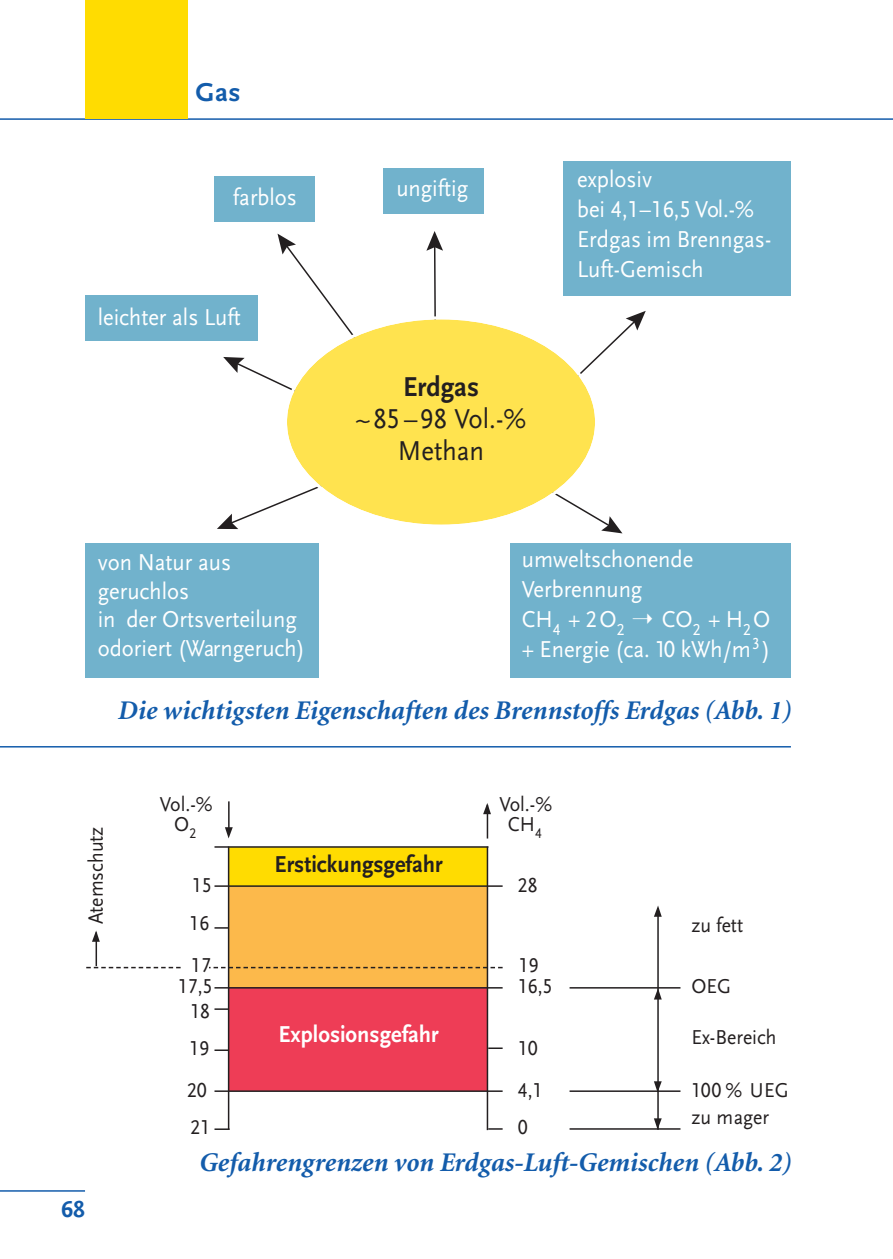
<style>
.page{position:relative;width:893px;height:1259px;background:#fff}
.page>*{position:absolute;margin:0;border:0;box-sizing:border-box;transform-origin:0 0}
.t1{font:28.5px/32.1px "Scala Sans";color:#231f20;text-align:center;scale:.94 1}
.t2{font:italic 700 27px "Minion";color:#135cab}
.t3{font:700 27px "Scala Sans";color:#135cab}
.t4{font:24px/30px "Scala Sans";color:#fff;scale:.94 1}
.t5{font:700 24px "Scala Sans";color:#231f20;scale:.94 1}
.t6{font:700 24px "Scala Sans";color:#fff;scale:.94 1}
.t7{font:700 24px "Scala Sans Caps";color:#135cab}
.t8{font:21px/19.8px "Scala Sans";color:#231f20;text-align:center;scale:.94 1}
.t9{font:21px/20.4px "Scala Sans Caps";color:#231f20;scale:.94 1}
.s1{font-weight:700}
.s2{font-family:"Scala Sans Caps"}
</style>
<div class="page">
<hr style="left:0;top:118px;width:893px;height:2px;background:#135cab">
<hr style="left:0;top:1190px;width:85px;height:1px;background:#135cab">
<div style="left:85px;top:0;width:102px;height:119px;background:#ffdc01"></div>
<hr style="left:0;top:746px;width:791px;height:1px;background:#135cab">
<svg style="left:277px;top:234px;width:77px;height:101px"></svg>
<svg style="left:223px;top:357px;width:75px;height:38px"></svg>
<svg style="left:217px;top:487px;width:102px;height:42px"></svg>
<hr style="left:434px;top:244px;width:2px;height:77px;background:#231f20">
<svg style="left:426px;top:231px;width:17px;height:20px"></svg>
<svg style="left:573px;top:311px;width:73px;height:74px"></svg>
<svg style="left:553px;top:484px;width:69px;height:49px"></svg>
<div style="left:85px;top:544px;width:234px;height:134px;background:#71b2cc"></div>
<div style="left:510px;top:544px;width:281px;height:134px;background:#71b2cc"></div>
<div style="left:384px;top:168px;width:100px;height:45px;background:#71b2cc"></div>
<div style="left:215px;top:177px;width:100px;height:45px;background:#71b2cc"></div>
<div style="left:85px;top:296px;width:173px;height:45px;background:#71b2cc"></div>
<div style="left:563px;top:162px;width:228px;height:134px;background:#71b2cc"></div>
<div style="left:287px;top:319px;width:308px;height:206px;background:#ffe34f;border-radius:50%"></div>
<div style="left:229px;top:847px;width:258px;height:39px;background:#ffdc01"></div>
<div style="left:229px;top:886px;width:258px;height:101px;background:#fcb94b"></div>
<div style="left:229px;top:987px;width:258px;height:104px;background:#ee3d56"></div>
<hr style="left:228px;top:846px;width:1px;height:283px;background:#231f20">
<hr style="left:214px;top:846px;width:274px;height:1px;background:#231f20">
<hr style="left:487px;top:846px;width:1px;height:284px;background:#231f20">
<hr style="left:214px;top:987px;width:289px;height:1px;background:#231f20">
<hr style="left:570px;top:987px;width:110px;height:1px;background:#231f20">
<hr style="left:570px;top:1128px;width:110px;height:1px;background:#231f20">
<hr style="left:570px;top:1090px;width:110px;height:2px;background:#231f20">
<hr style="left:214px;top:885px;width:289px;height:2px;background:#231f20">
<svg style="left:86px;top:967px;width:417px;height:1px"></svg>
<hr style="left:214px;top:1090px;width:289px;height:2px;background:#231f20">
<svg style="left:214px;top:1128px;width:16px;height:2px"></svg>
<svg style="left:214px;top:1049px;width:14px;height:2px"></svg>
<svg style="left:214px;top:1008px;width:14px;height:2px"></svg>
<svg style="left:214px;top:927px;width:14px;height:1px"></svg>
<svg style="left:488px;top:1047px;width:15px;height:2px"></svg>
<svg style="left:488px;top:1128px;width:15px;height:1px"></svg>
<hr style="left:657px;top:908px;width:2px;height:221px;background:#231f20">
<hr style="left:487px;top:805px;width:1px;height:33px;background:#231f20">
<hr style="left:228px;top:801px;width:2px;height:33px;background:#231f20">
<svg style="left:654px;top:905px;width:8px;height:11px"></svg>
<svg style="left:654px;top:988px;width:8px;height:11px"></svg>
<svg style="left:654px;top:1118px;width:8px;height:11px"></svg>
<svg style="left:654px;top:1081px;width:8px;height:11px"></svg>
<svg style="left:483px;top:803px;width:8px;height:11px"></svg>
<svg style="left:225px;top:827px;width:8px;height:11px"></svg>
<div style="left:183px;top:956px;width:25px;height:24px;background:#fff"></div>
<hr style="left:96px;top:932px;width:1px;height:34px;background:#231f20">
<svg style="left:92px;top:930px;width:8px;height:11px"></svg>
<p class="t3" style="left:196px;top:77px;width:47px">Gas</p>
<p class="t4" style="left:233px;top:183px;width:70px">farblos</p>
<p class="t4" style="left:98px;top:302px;width:154px">leichter als Luft</p>
<p class="t4" style="left:396px;top:174px;width:78px">ungiftig</p>
<p class="t1" style="left:356px;top:371px;width:183px"><span class="s1">Erdgas </span>~<span class="s2">85</span>–<span class="s2">98</span> Vol.-%<br>Methan</p>
<p class="t4" style="left:577px;top:165px;width:208px">explosiv<br>bei <span class="s2">4,1–16,5</span> Vol.-%<br>Erdgas im Brenngas-<br>Luft-Gemisch</p>
<p class="t4" style="left:98px;top:548px;width:222px;line-height:28.8px">von Natur aus geruchlos<br>in der Ortsverteilung odoriert (Warngeruch)</p>
<p class="t4" style="left:522px;top:545px;width:266px">umweltschonende<br>Verbrennung<br>CH<sub>4</sub> + <span class="s2">2</span>O<sub>2</sub> ➝ CO<sub>2</sub> + H<sub>2</sub>O + Energie (ca. <span class="s2">10</span> kWh/m<sup>3</sup> )</p>
<p class="t2" style="left:117px;top:696px;width:675px">Die wichtigsten Eigenschaften des Brennstoffs Erdgas (Abb. 1)</p>
<p class="t8" style="left:86px;top:924px;width:106px;rotate:-90deg">Atemschutz</p>
<p class="t7" style="left:61px;top:1195px;width:25px">68</p>
<p class="t8" style="left:160px;top:795px;width:58px">Vol.-%<br>O<sub>2</sub></p>
<p class="t8" style="left:499px;top:795px;width:58px">Vol.-%<br>CH<sub>4</sub></p>
<p class="t9" style="left:190px;top:866px;width:25px;line-height:38.7px">15<br>16</p>
<p class="t9" style="left:178px;top:955px;width:38px;text-align:center">17<br>17,5</p>
<p class="t9" style="left:190px;top:992px;width:23px;line-height:36.9px">18<br>19</p>
<p class="t9" style="left:187px;top:1072px;width:26px;line-height:36.9px">20<br>21</p>
<p class="t5" style="left:274px;top:851px;width:180px">Erstickungsgefahr</p>
<p class="t6" style="left:278px;top:1021px;width:172px">Explosionsgefahr</p>
<p class="t9" style="left:518px;top:875px;width:23px">28</p>
<p class="t9" style="left:518px;top:955px;width:38px">19<br>16,5</p>
<p class="t9" style="left:518px;top:1027px;width:28px;line-height:42.3px">10<br>4,1</p>
<p class="t9" style="left:518px;top:1117px;width:12px">0</p>
<p class="t8" style="left:691px;top:916px;width:57px">zu fett</p>
<p class="t8" style="left:691px;top:976px;width:44px">OEG</p>
<p class="t8" style="left:691px;top:1027px;width:92px">Ex-Bereich</p>
<p class="t8" style="left:691px;top:1077px;width:105px;line-height:27px;text-align:left"><span class="s2">100</span> % UEG zu mager</p>
<p class="t2" style="left:198px;top:1149px;width:594px">Gefahrengrenzen von Erdgas-Luft-Gemischen (Abb. 2)</p>
</div>
